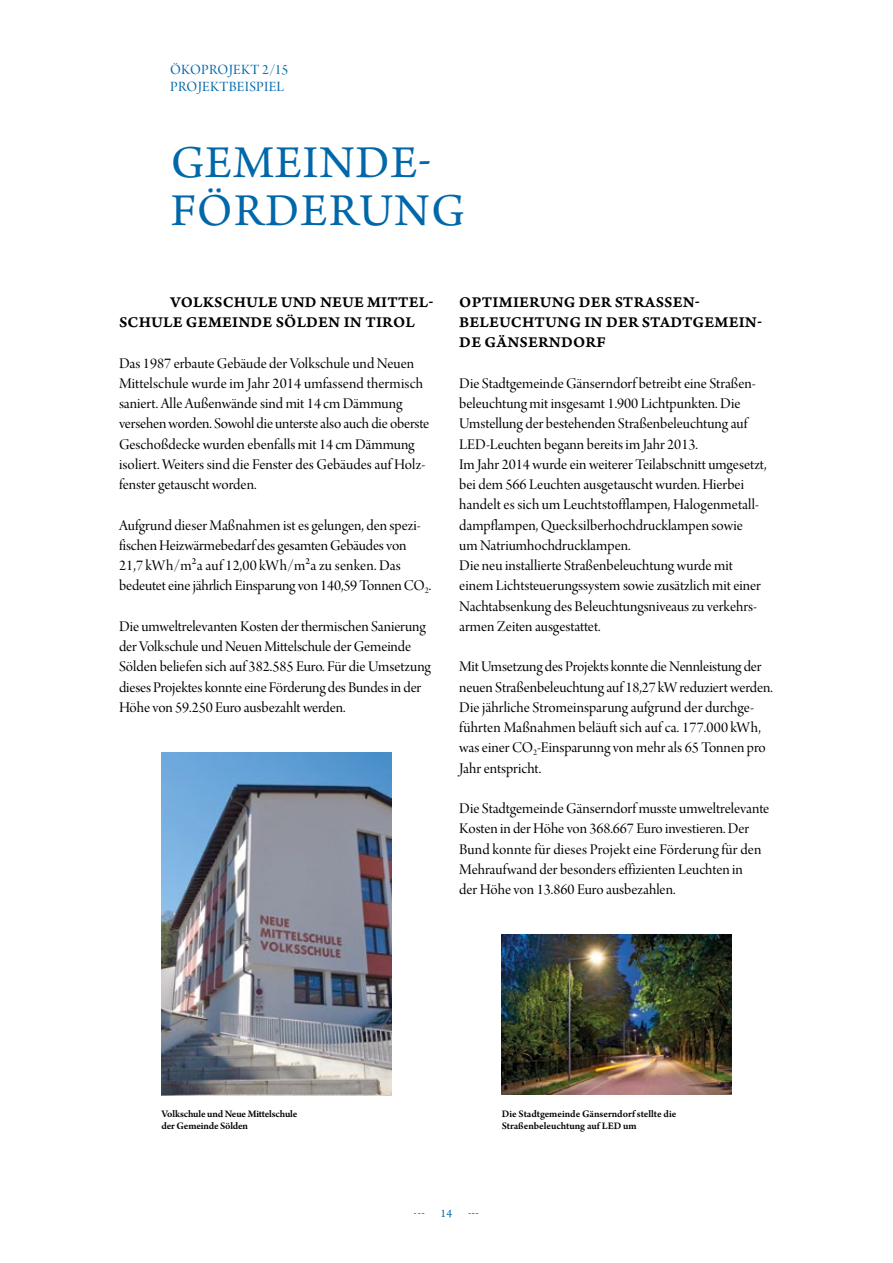
<style>
.page{position:relative;width:893px;height:1263px;background:#fff}
.page>*{position:absolute;margin:0;border:0;box-sizing:border-box;transform-origin:0 0}
.t1{font:48px/48px "Arno Pro";letter-spacing:.025em;color:#0068aa}
.t2{font:15.75px/20.2px "Arno Pro Display";color:#000}
.t3{font:15.75px/20.2px "Arno Pro Smbd Caption";letter-spacing:.01em;color:#000}
.t4{font:15px/16.5px "Arno Pro Display";letter-spacing:.02em;color:#0068aa}
.t5{font:12px "Arno Pro";color:#0068aa}
.t6{font:600 10.5px/12px "Arno Pro";letter-spacing:-.005em;color:#000}
</style>
<div class="page">
<img style="left:162px;top:752px;width:229px;height:343px">
<img style="left:502px;top:935px;width:229px;height:160px">
<p class="t4" style="left:170px;top:62px;width:120px">ÖKOPROJEKT 2/15<br>PROJEKTBEISPIEL</p>
<h1 class="t1" style="left:170px;top:141px;width:296px">GEMEINDE-<br>FÖRDERUNG</h1>
<p class="t3" style="left:119px;top:293px;width:316px;text-indent:51px">VOLKSCHULE UND NEUE MITTEL-<br>SCHULE GEMEINDE SÖLDEN IN TIROL</p>
<p class="t2" style="left:119px;top:354px;width:312px">Das 1987 erbaute Gebäude der Volkschule und Neuen Mittelschule wurde im Jahr 2014 umfassend thermisch saniert. Alle Außenwände sind mit 14 cm Dämmung versehen worden. Sowohl die unterste also auch die oberste Geschoßdecke wurden ebenfalls mit 14 cm Dämmung isoliert. Weiters sind die Fenster des Gebäudes auf Holz&shy;fenster getauscht worden.</p>
<p class="t2" style="left:119px;top:516px;width:314px">Aufgrund dieser Maßnahmen ist es gelungen, den spezi&shy;fischen Heizwärmebedarf des gesamten Gebäudes von 21,7 kWh/m²a auf 12,00 kWh/m²a zu senken. Das bedeutet eine jährlich Einsparung von 140,59 Tonnen CO<sub>2</sub>.</p>
<p class="t2" style="left:119px;top:617px;width:313px">Die umweltrelevanten Kosten der thermischen Sanierung der Volkschule und Neuen Mittelschule der Gemeinde Sölden beliefen sich auf 382.585 Euro. Für die Umsetzung dieses Projektes konnte eine Förderung des Bundes in der Höhe von 59.250 Euro ausbezahlt werden.</p>
<p class="t3" style="left:459px;top:293px;width:304px">OPTIMIERUNG DER STRASSEN-<br>BELEUCHTUNG IN DER STADTGEMEIN-<br>DE GÄNSERNDORF</p>
<p class="t2" style="left:459px;top:374px;width:309px">Die Stadtgemeinde Gänserndorf betreibt eine Straßen&shy;beleuchtung mit insgesamt 1.900 Lichtpunkten. Die Umstellung der bestehenden Straßenbeleuchtung auf LED-Leuchten begann bereits im Jahr 2013.<br>Im Jahr 2014 wurde ein weiterer Teilabschnitt umgesetzt, bei dem 566 Leuchten ausgetauscht wurden. Hierbei handelt es sich um Leuchtstofflampen, Halogenmetall&shy;dampflampen, Quecksilberhochdrucklampen sowie<br>um Natriumhochdrucklampen.<br>Die neu installierte Straßenbeleuchtung wurde mit einem Lichtsteuerungssystem sowie zusätzlich mit einer Nachtabsenkung des Beleuchtungsniveaus zu verkehrs&shy;armen Zeiten ausgestattet.</p>
<p class="t2" style="left:459px;top:658px;width:315px">Mit Umsetzung des Projekts konnte die Nennleistung der neuen Straßenbeleuchtung auf 18,27 kW reduziert werden.<br>Die jährliche Stromeinsparung aufgrund der durchge&shy;führten Maßnahmen beläuft sich auf ca. 177.000 kWh, was einer CO<sub>2</sub>-Einsparunng von mehr als 65 Tonnen pro Jahr entspricht.</p>
<p class="t2" style="left:459px;top:799px;width:312px">Die Stadtgemeinde Gänserndorf musste umweltrelevante Kosten in der Höhe von 368.667 Euro investieren. Der Bund konnte für dieses Projekt eine Förderung für den Mehraufwand der besonders effizienten Leuchten in<br>der Höhe von 13.860 Euro ausbezahlen.</p>
<p class="t6" style="left:162px;top:1108px;width:137px">Volkschule und Neue Mittelschule der Gemeinde Sölden</p>
<p class="t6" style="left:502px;top:1108px;width:176px">Die Stadtgemeinde Gänserndorf stellte die<br>Straßenbeleuchtung auf LED um</p>
<p class="t5" style="left:414px;top:1206px;width:12px">---</p>
<p class="t5" style="left:441px;top:1206px;width:13px">14</p>
<p class="t5" style="left:468px;top:1206px;width:12px">---</p>
</div>
